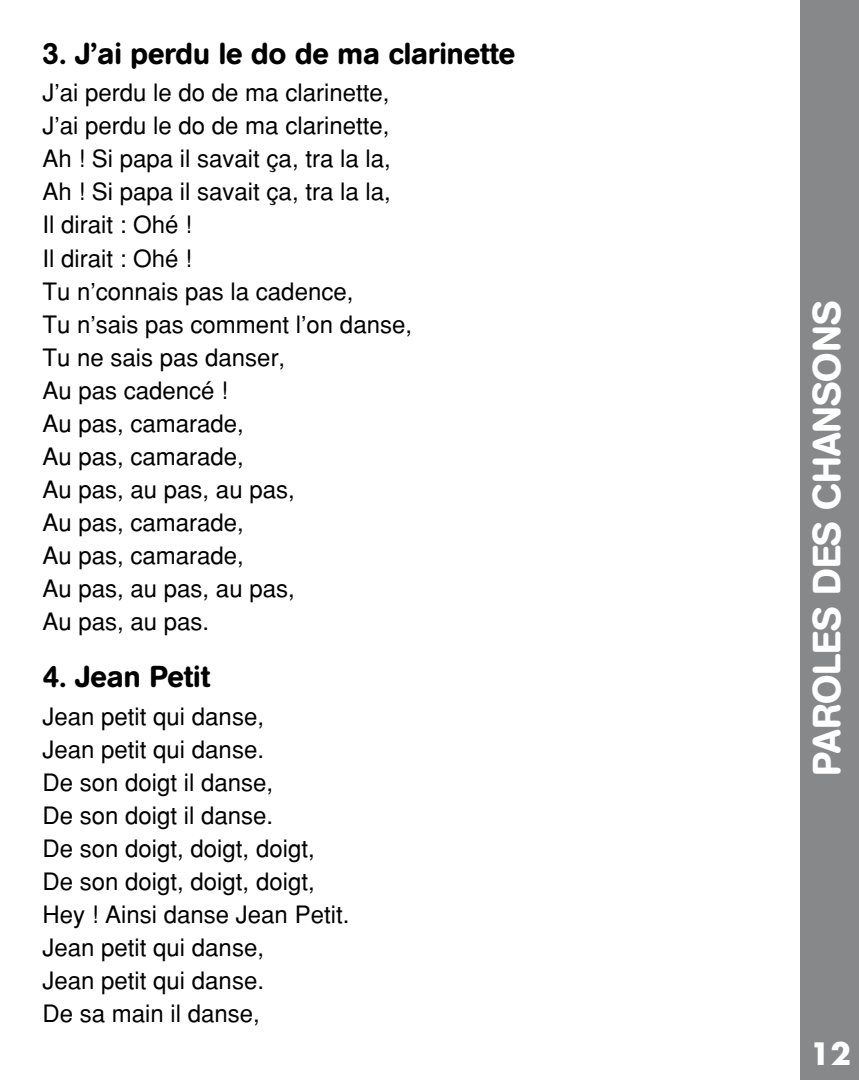
<style>
.page{position:relative;width:859px;height:1080px;background:#fff}
.page>*{position:absolute;margin:0;border:0;box-sizing:border-box;transform-origin:0 0}
.t1{font:500 39px "AG Book Rounded";color:#fff}
.t2{font:500 30px "AG Book Rounded";color:#000}
.t3{font:700 30px "Futura";color:#fff}
.t4{font:24px/33px "Helvetica";color:#000}
</style>
<div class="page">
<div style="left:800px;top:0;width:59px;height:1080px;background:#878889"></div>
<p class="t2" style="left:43px;top:36px;width:474px">3. J’ai perdu le do de ma clarinette</p>
<p class="t4" style="left:43px;top:76px;width:371px">J’ai perdu le do de ma clarinette,<br>J’ai perdu le do de ma clarinette,<br>Ah ! Si papa il savait ça, tra la la,<br>Ah ! Si papa il savait ça, tra la la,<br>Il dirait : Ohé !<br>Il dirait : Ohé !<br>Tu n’connais pas la cadence,<br>Tu n’sais pas comment l’on danse,<br>Tu ne sais pas danser,<br>Au pas cadencé !<br>Au pas, camarade,<br>Au pas, camarade,<br>Au pas, au pas, au pas,<br>Au pas, camarade,<br>Au pas, camarade,<br>Au pas, au pas, au pas,<br>Au pas, au pas.</p>
<p class="t2" style="left:43px;top:659px;width:169px">4. Jean Petit</p>
<p class="t4" style="left:43px;top:699px;width:308px">Jean petit qui danse,<br>Jean petit qui danse.<br>De son doigt il danse,<br>De son doigt il danse.<br>De son doigt, doigt, doigt,<br>De son doigt, doigt, doigt,<br>Hey ! Ainsi danse Jean Petit.<br>Jean petit qui danse,<br>Jean petit qui danse.<br>De sa main il danse,</p>
<h1 class="t1" style="left:804px;top:776px;width:477px;rotate:-90deg">PAROLES DES CHANSONS</h1>
<p class="t3" style="left:810px;top:1034px;width:43px">12</p>
</div>
